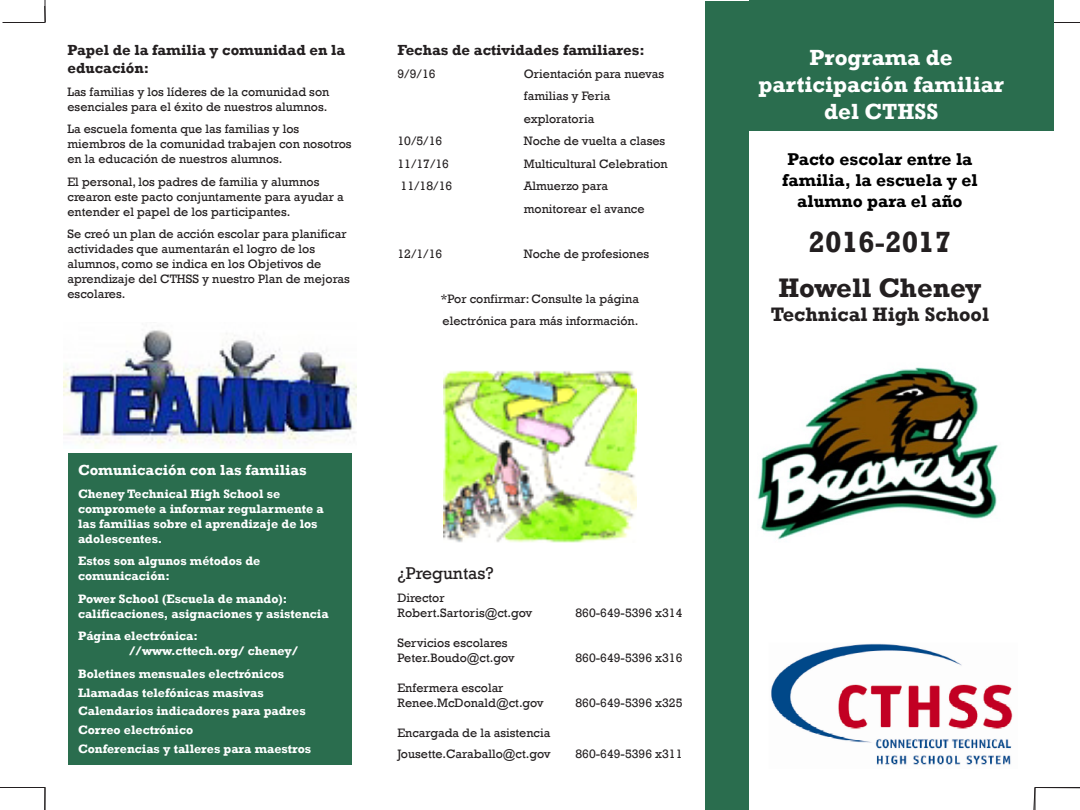
<style>
.page{position:relative;width:1080px;height:810px;background:#fff}
.page>*{position:absolute;margin:0;border:0;box-sizing:border-box;transform-origin:0 0}
.t1{font:700 30px "Rockwell";color:#231f20}
.t2{font:700 27.5px "Rockwell";color:#231f20}
.t3{font:700 22.5px/27px "Rockwell";color:#fff;text-align:center}
.t4{font:700 20px "Rockwell";color:#231f20}
.t5{font:700 17.5px/21px "Rockwell";color:#000;text-align:center}
.t6{font:17.5px "Rockwell";color:#231f20}
.t7{font:700 15px/18px "Rockwell";color:#231f20}
.t8{font:700 15px "Rockwell";color:#fff}
.t9{font:12.5px/15px "Rockwell";color:#231f20}
.t10{font:700 12.5px/15px "Rockwell";color:#fff}
</style>
<div class="page">
<hr style="left:1035px;top:22px;width:45px;height:1px;background:#231f20">
<hr style="left:2px;top:22px;width:43px;height:1px;background:#231f20">
<hr style="left:0;top:787px;width:45px;height:1px;background:#231f20">
<hr style="left:1035px;top:787px;width:45px;height:1px;background:#231f20">
<svg style="left:1033px;top:787px;width:3px;height:23px"></svg>
<svg style="left:44px;top:788px;width:2px;height:22px"></svg>
<svg style="left:44px;top:0;width:2px;height:23px"></svg>
<div style="left:706px;top:1px;width:43px;height:808px;background:#2a6d4e"></div>
<div style="left:749px;top:1px;width:305px;height:130px;background:#2a6d4e"></div>
<img style="left:757px;top:367px;width:241px;height:173px">
<img style="left:771px;top:643px;width:242px;height:122px">
<div style="left:68px;top:453px;width:284px;height:311px;background:#2a6d4e"></div>
<img style="left:443px;top:370px;width:194px;height:172px">
<img style="left:64px;top:330px;width:292px;height:119px">
<p class="t7" style="left:68px;top:41px;width:279px">Papel de la familia y comunidad en la educación:</p>
<p class="t9" style="left:68px;top:84px;width:263px">Las familias y los líderes de la comunidad son esenciales para el éxito de nuestros alumnos.</p>
<p class="t9" style="left:68px;top:122px;width:286px">La escuela fomenta que las familias y los miembros de la comunidad trabajen con nosotros en la educación de nuestros alumnos.</p>
<p class="t9" style="left:68px;top:174px;width:278px">El personal, los padres de familia y alumnos crearon este pacto conjuntamente para ayudar a entender el papel de los participantes.</p>
<p class="t9" style="left:68px;top:227px;width:284px">Se creó un plan de acción escolar para planificar actividades que aumentarán el logro de los alumnos, como se indica en los Objetivos de aprendizaje del CTHSS y nuestro Plan de mejoras escolares.</p>
<p class="t7" style="left:398px;top:41px;width:249px">Fechas de actividades familiares:</p>
<p class="t9" style="left:398px;top:66px;width:40px">9/9/16</p>
<p class="t9" style="left:524px;top:66px;width:142px">Orientación para nuevas</p>
<p class="t9" style="left:524px;top:89px;width:88px">familias y Feria</p>
<p class="t9" style="left:524px;top:111px;width:72px">exploratoria</p>
<p class="t9" style="left:398px;top:134px;width:46px">10/5/16</p>
<p class="t9" style="left:524px;top:134px;width:143px">Noche de vuelta a clases</p>
<p class="t9" style="left:398px;top:156px;width:53px">11/17/16</p>
<p class="t9" style="left:524px;top:156px;width:146px">Multicultural Celebration</p>
<p class="t9" style="left:401px;top:179px;width:53px">11/18/16</p>
<p class="t9" style="left:524px;top:179px;width:86px">Almuerzo para</p>
<p class="t9" style="left:524px;top:201px;width:122px">monitorear el avance</p>
<p class="t9" style="left:398px;top:246px;width:46px">12/1/16</p>
<p class="t9" style="left:524px;top:246px;width:127px">Noche de profesiones</p>
<p class="t9" style="left:441px;top:291px;width:200px">*Por confirmar: Consulte la página</p>
<p class="t9" style="left:443px;top:314px;width:197px">electrónica para más información.</p>
<p class="t8" style="left:78px;top:461px;width:230px">Comunicación con las familias</p>
<p class="t10" style="left:78px;top:486px;width:247px">Cheney Technical High School se compromete a informar regularmente a las familias sobre el aprendizaje de los adolescentes.</p>
<p class="t10" style="left:78px;top:554px;width:184px">Estos son algunos métodos de comunicación:</p>
<p class="t10" style="left:78px;top:591px;width:252px">Power School (Escuela de mando): calificaciones, asignaciones y asistencia</p>
<p class="t10" style="left:78px;top:629px;width:121px">Página electrónica:</p>
<p class="t10" style="left:129px;top:644px;width:171px">//www.cttech.org/ cheney/</p>
<p class="t10" style="left:78px;top:666px;width:208px">Boletines mensuales electrónicos</p>
<p class="t10" style="left:78px;top:685px;width:187px">Llamadas telefónicas masivas</p>
<p class="t10" style="left:78px;top:704px;width:229px">Calendarios indicadores para padres</p>
<p class="t10" style="left:78px;top:722px;width:117px">Correo electrónico</p>
<p class="t10" style="left:78px;top:741px;width:235px">Conferencias y talleres para maestros</p>
<p class="t6" style="left:398px;top:563px;width:98px">¿Preguntas?</p>
<p class="t9" style="left:398px;top:590px;width:49px">Director</p>
<p class="t9" style="left:398px;top:605px;width:136px">Robert.Sartoris@ct.gov</p>
<p class="t9" style="left:576px;top:605px;width:108px">860-649-5396 x314</p>
<p class="t9" style="left:398px;top:635px;width:112px">Servicios escolares</p>
<p class="t9" style="left:398px;top:650px;width:119px">Peter.Boudo@ct.gov</p>
<p class="t9" style="left:576px;top:650px;width:108px">860-649-5396 x316</p>
<p class="t9" style="left:398px;top:680px;width:108px">Enfermera escolar</p>
<p class="t9" style="left:398px;top:695px;width:148px">Renee.McDonald@ct.gov</p>
<p class="t9" style="left:576px;top:695px;width:108px">860-649-5396 x325</p>
<p class="t9" style="left:398px;top:725px;width:154px">Encargada de la asistencia</p>
<p class="t9" style="left:398px;top:746px;width:155px">Jousette.Caraballo@ct.gov</p>
<p class="t9" style="left:576px;top:746px;width:108px">860-649-5396 x311</p>
<p class="t3" style="left:810px;top:44px;width:145px">Programa de</p>
<p class="t3" style="left:759px;top:71px;width:247px">participación familiar del CTHSS</p>
<p class="t5" style="left:788px;top:149px;width:186px">Pacto escolar entre la</p>
<p class="t5" style="left:782px;top:170px;width:197px">familia, la escuela y el alumno para el año</p>
<p class="t1" style="left:809px;top:224px;width:144px">2016-2017</p>
<p class="t2" style="left:778px;top:271px;width:205px">Howell Cheney</p>
<p class="t4" style="left:771px;top:302px;width:220px">Technical High School</p>
</div>
